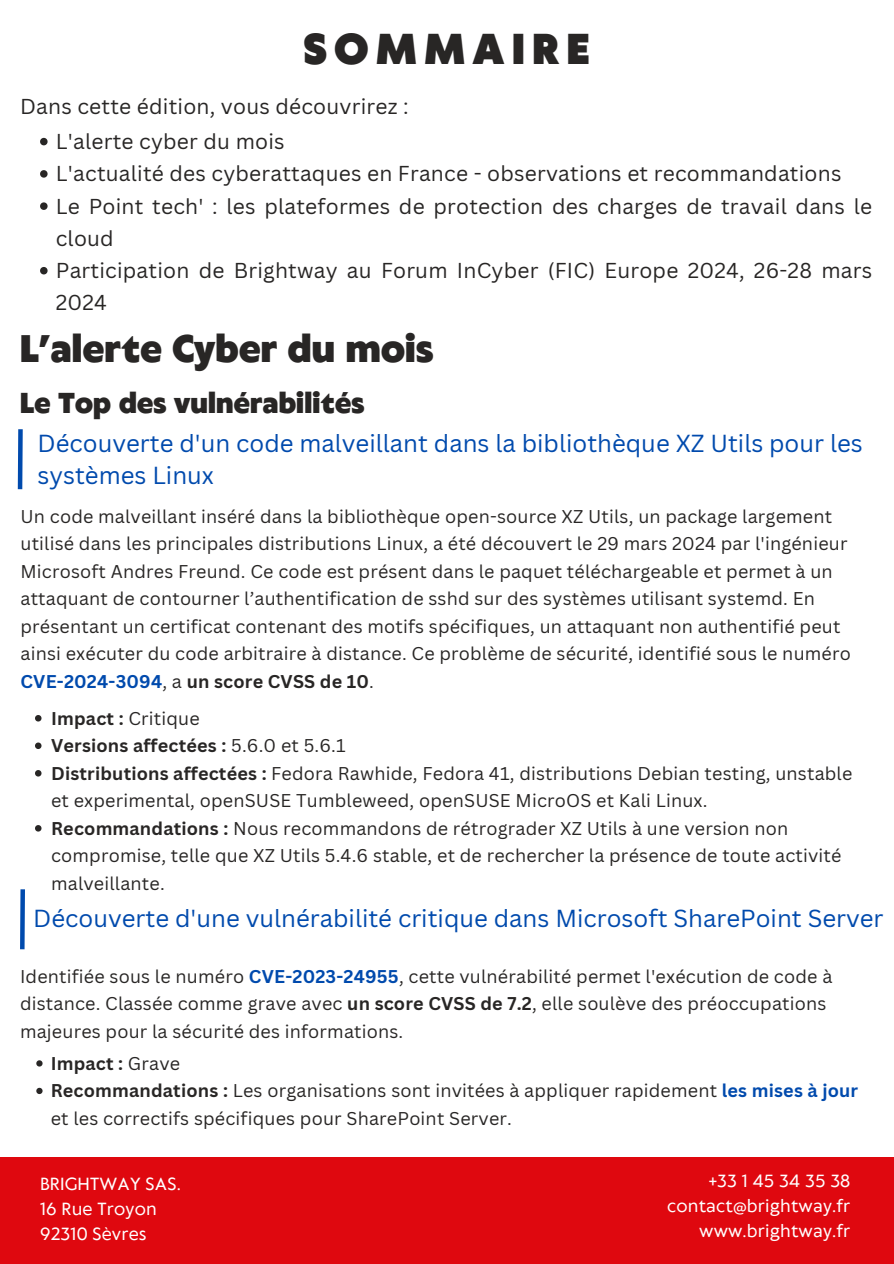
<style>
.page{position:relative;width:894px;height:1264px;background:#fff}
.page>*{position:absolute;margin:0;border:0;box-sizing:border-box;transform-origin:0 0}
.t1{font:900 40.5px "Klein Text";letter-spacing:.19em;color:#282625}
.t2{font:900 36px "Klein Text";letter-spacing:.01em;color:#282625}
.t3{font:900 27px "Klein Text";letter-spacing:.01em;color:#282625}
.t4{font:24px/32.7px "Canva Sans";color:#004aad}
.t5{font:21px/32.2px "Canva Sans";letter-spacing:.01em;color:#282625}
.t6{font:18px/27.5px "Canva Sans";letter-spacing:.01em;color:#282625}
.t7{font:700 18px "Canva Sans";letter-spacing:.01em;color:#282625}
.t8{font:16.5px "Klein Text";letter-spacing:.01em;color:#fff}
.s1{font-weight:700;color:#004aad}
.s2{font-weight:700}
.s3{font-weight:400}
</style>
<div class="page">
<div style="left:0;top:1156px;width:893px;height:107px;background:#df080f"></div>
<svg style="left:40px;top:138px;width:8px;height:7px"></svg>
<svg style="left:40px;top:170px;width:8px;height:8px"></svg>
<svg style="left:40px;top:202px;width:8px;height:8px"></svg>
<svg style="left:40px;top:267px;width:8px;height:7px"></svg>
<svg style="left:35px;top:715px;width:6px;height:6px"></svg>
<svg style="left:35px;top:742px;width:6px;height:7px"></svg>
<svg style="left:35px;top:770px;width:6px;height:6px"></svg>
<svg style="left:35px;top:825px;width:6px;height:6px"></svg>
<div style="left:18px;top:429px;width:5px;height:60px;background:#004aad"></div>
<div style="left:20px;top:889px;width:5px;height:60px;background:#004aad"></div>
<svg style="left:36px;top:1060px;width:7px;height:6px"></svg>
<svg style="left:36px;top:1087px;width:7px;height:7px"></svg>
<p class="t1" style="left:304px;top:29px;width:287px">SOMMAIRE</p>
<h1 class="t5" style="left:20px;top:90px;width:390px">Dans cette édition, vous découvrirez :</h1>
<h5 class="t5" style="left:56px;top:125px;width:230px">L'alerte cyber du mois</h5>
<p class="t5" style="left:56px;top:157px;width:787px">L'actualité des cyberattaques en France - observations et recommandations</p>
<p class="t5" style="left:56px;top:189px;width:817px">Le Point tech' : les plateformes de protection des charges de travail dans le cloud</p>
<p class="t5" style="left:56px;top:254px;width:817px">Participation de Brightway au Forum InCyber (FIC) Europe 2024, 26-28 mars<br>2024</p>
<h2 class="t2" style="left:20px;top:330px;width:414px">L’alerte Cyber du mois</h2>
<p class="t3" style="left:20px;top:389px;width:345px">Le Top des vulnérabilités</p>
<p class="t4" style="left:37px;top:426px;width:826px">Découverte d'un code malveillant dans la bibliothèque XZ Utils pour les systèmes Linux</p>
<h3 class="t6" style="left:20px;top:502px;width:831px">Un code malveillant inséré dans la bibliothèque open-source XZ Utils, un package largement utilisé dans les principales distributions Linux, a été découvert le 29 mars 2024 par l'ingénieur Microsoft Andres Freund. Ce code est présent dans le paquet téléchargeable et permet à un attaquant de contourner l’authentification de sshd sur des systèmes utilisant systemd. En présentant un certificat contenant des motifs spécifiques, un attaquant non authentifié peut ainsi exécuter du code arbitraire à distance. Ce problème de sécurité, identifié sous le numéro <span class="s1">CVE-2024-3094</span>, a <span class="s2">un score CVSS de 10</span>.</h3>
<h4 class="t6" style="left:51px;top:703px;width:150px"><span class="s2">Impact :</span> Critique</h4>
<p class="t7" style="left:51px;top:732px;width:296px">Versions affectées : <span class="s3">5.6.0 et 5.6.1</span></p>
<p class="t6" style="left:51px;top:758px;width:802px"><span class="s2">Distributions affectées :</span> Fedora Rawhide, Fedora 41, distributions Debian testing, unstable et experimental, openSUSE Tumbleweed, openSUSE MicroOS et Kali Linux.</p>
<p class="t6" style="left:51px;top:813px;width:791px"><span class="s2">Recommandations :</span> Nous recommandons de rétrograder XZ Utils à une version non compromise, telle que XZ Utils 5.4.6 stable, et de rechercher la présence de toute activité malveillante.</p>
<h4 class="t4" style="left:33px;top:901px;width:851px">Découverte d'une vulnérabilité critique dans Microsoft SharePoint Server</h4>
<p class="t6" style="left:20px;top:961px;width:813px">Identifiée sous le numéro <span class="s1">CVE-2023-24955</span>, cette vulnérabilité permet l'exécution de code à distance. Classée comme grave avec <span class="s2">un score CVSS de 7.2</span>, elle soulève des préoccupations majeures pour la sécurité des informations.</p>
<p class="t7" style="left:51px;top:1050px;width:131px">Impact : <span class="s3">Grave</span></p>
<p class="t6" style="left:51px;top:1076px;width:808px"><span class="s2">Recommandations :</span> Les organisations sont invitées à appliquer rapidement <span class="s1">les mises à jour </span>et les correctifs spécifiques pour SharePoint Server.</p>
<p class="t8" style="left:40px;top:1175px;width:142px">BRIGHTWAY SAS.</p>
<p class="t8" style="left:40px;top:1200px;width:118px">16 Rue Troyon</p>
<p class="t8" style="left:40px;top:1225px;width:108px">92310 Sèvres</p>
<p class="t8" style="left:708px;top:1172px;width:143px">+33 1 45 34 35 38</p>
<p class="t8" style="left:666px;top:1197px;width:185px">contact@brightway.fr</p>
<p class="t8" style="left:699px;top:1222px;width:153px">www.brightway.fr</p>
</div>
